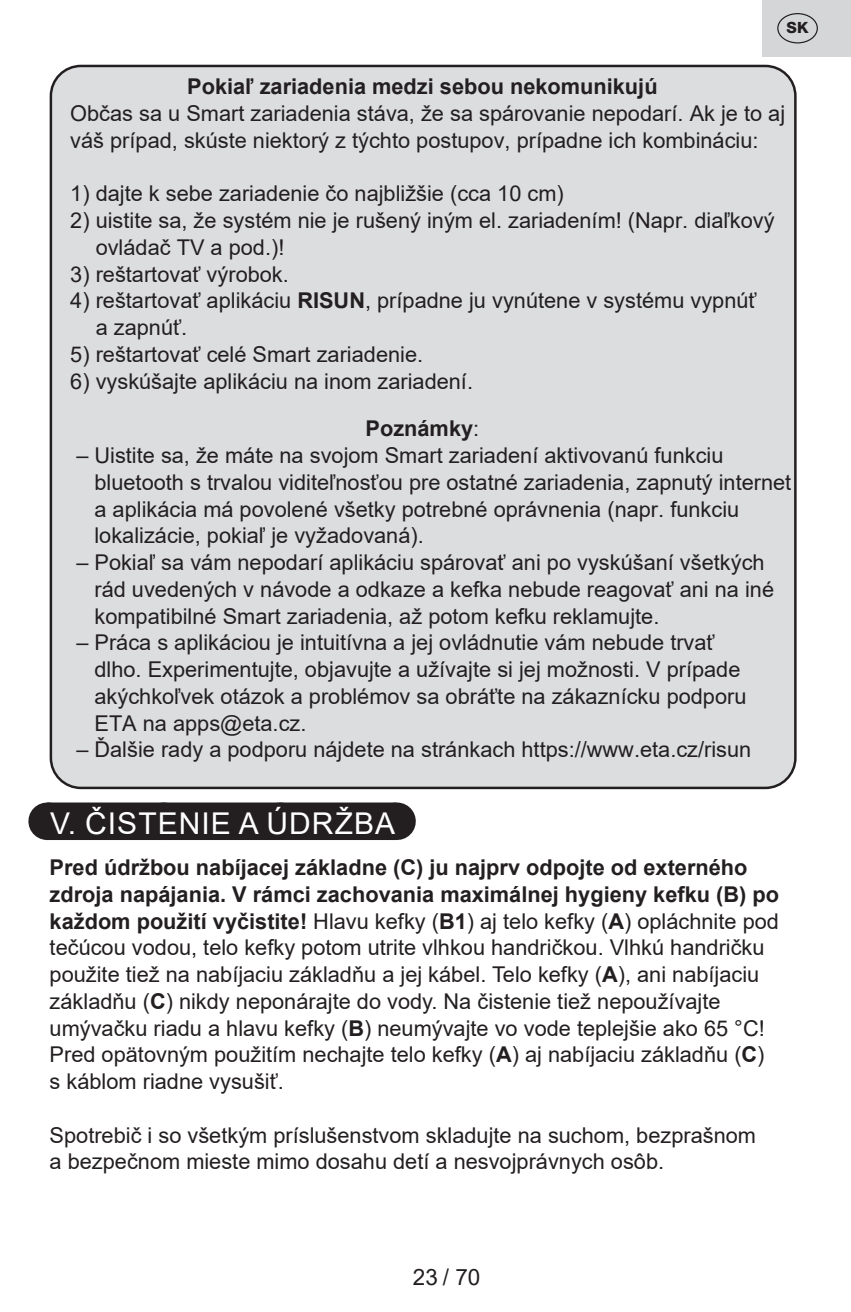
<style>
.page{position:relative;width:851px;height:1312px;background:#fff}
.page>*{position:absolute;margin:0;border:0;box-sizing:border-box;transform-origin:0 0}
.t1{font:30px "Arial";letter-spacing:.035em;color:#fff}
.t2{font:22.5px "Arial";color:#231f20}
.t3{font:21.75px/26.8px "Arial";color:#231f20}
.t4{font:700 21.75px "Arial";color:#231f20}
.t5{font:800 15.5px "Helvetica Neue OT";color:#231f20}
.s1{font-weight:700}
</style>
<div class="page">
<div style="left:762px;top:0;width:88px;height:57px;background:#d5d6d8"></div>
<div style="left:777px;top:13px;width:40px;height:30px;border:1px solid #231f20;border-radius:50%"></div>
<div style="left:47px;top:802px;width:349px;height:37px;background:#231f20"></div>
<svg style="left:163px;top:802px;width:175px;height:1px"></svg>
<hr style="left:396px;top:802px;width:1px;height:37px;background:#231f20">
<div style="left:51px;top:66px;width:744px;height:721px;background:#dcdddf;border-radius:30px"></div>
<p class="t5" style="left:786px;top:18px;width:23px">SK</p>
<p class="t4" style="left:187px;top:71px;width:472px">Pokiaľ zariadenia medzi sebou nekomunikujú</p>
<p class="t3" style="left:70px;top:100px;width:716px">Občas sa u Smart zariadenia stáva, že sa spárovanie nepodarí. Ak je to aj váš prípad, skúste niektorý z týchto postupov, prípadne ich kombináciu:</p>
<p class="t3" style="left:70px;top:180px;width:495px">1) dajte k sebe zariadenie čo najbližšie (cca 10 cm)</p>
<p class="t3" style="left:96px;top:207px;width:680px;text-indent:-25px">2) uistite sa, že systém nie je rušený iným el. zariadením! (Napr. diaľkový ovládač TV a pod.)!</p>
<p class="t3" style="left:70px;top:260px;width:220px">3) reštartovať výrobok.</p>
<p class="t3" style="left:96px;top:287px;width:662px;text-indent:-25px">4) reštartovať aplikáciu <span class="s1">RISUN</span>, prípadne ju vynútene v systému vypnúť a zapnúť.</p>
<p class="t3" style="left:70px;top:340px;width:354px">5) reštartovať celé Smart zariadenie.</p>
<p class="t3" style="left:70px;top:357px;width:410px;line-height:47.5px;text-align:right">6) vyskúšajte aplikáciu na inom zariadení.<br><span class="s1">Poznámky</span>:</p>
<p class="t3" style="left:94px;top:441px;width:698px;text-indent:-18px">– Uistite sa, že máte na svojom Smart zariadení aktivovanú funkciu bluetooth s trvalou viditeľnosťou pre ostatné zariadenia, zapnutý internet a aplikácia má povolené všetky potrebné oprávnenia (napr. funkciu lokalizácie, pokiaľ je vyžadovaná).</p>
<p class="t3" style="left:94px;top:548px;width:681px;text-indent:-18px">– Pokiaľ sa vám nepodarí aplikáciu spárovať ani po vyskúšaní všetkých rád uvedených v návode a odkaze a kefka nebude reagovať ani na iné kompatibilné Smart zariadenia, až potom kefku reklamujte.</p>
<p class="t3" style="left:94px;top:629px;width:653px;text-indent:-18px">– Práca s aplikáciou je intuitívna a jej ovládnutie vám nebude trvať dlho. Experimentujte, objavujte a užívajte si jej možnosti. V prípade akýchkoľvek otázok a problémov sa obráťte na zákaznícku podporu ETA na apps@eta.cz.</p>
<p class="t3" style="left:76px;top:736px;width:676px">– Ďalšie rady a podporu nájdete na stránkach https://www.eta.cz/risun</p>
<h1 class="t1" style="left:50px;top:802px;width:346px">V. ČISTENIE A ÚDRŽBA</h1>
<p class="t3" style="left:50px;top:853px;width:730px"><span class="s1">Pred údržbou nabíjacej základne (C) ju najprv odpojte od externého zdroja napájania. V rámci zachovania maximálnej hygieny kefku (B) po každom použití vyčistite!</span> Hlavu kefky (<span class="s1">B1</span>) aj telo kefky (<span class="s1">A</span>) opláchnite pod tečúcou vodou, telo kefky potom utrite vlhkou handričkou. Vlhkú handričku použite tiež na nabíjaciu základňu a jej kábel. Telo kefky (<span class="s1">A</span>), ani nabíjaciu základňu (<span class="s1">C</span>) nikdy neponárajte do vody. Na čistenie tiež nepoužívajte umývačku riadu a hlavu kefky (<span class="s1">B</span>) neumývajte vo vode teplejšie ako 65 °C!<br>Pred opätovným použitím nechajte telo kefky (<span class="s1">A</span>) aj nabíjaciu základňu (<span class="s1">C</span>) s káblom riadne vysušiť.</p>
<p class="t3" style="left:50px;top:1121px;width:707px">Spotrebič i so všetkým príslušenstvom skladujte na suchom, bezprašnom a bezpečnom mieste mimo dosahu detí a nesvojprávnych osôb.</p>
<p class="t2" style="left:413px;top:1261px;width:69px">23 / 70</p>
</div>
